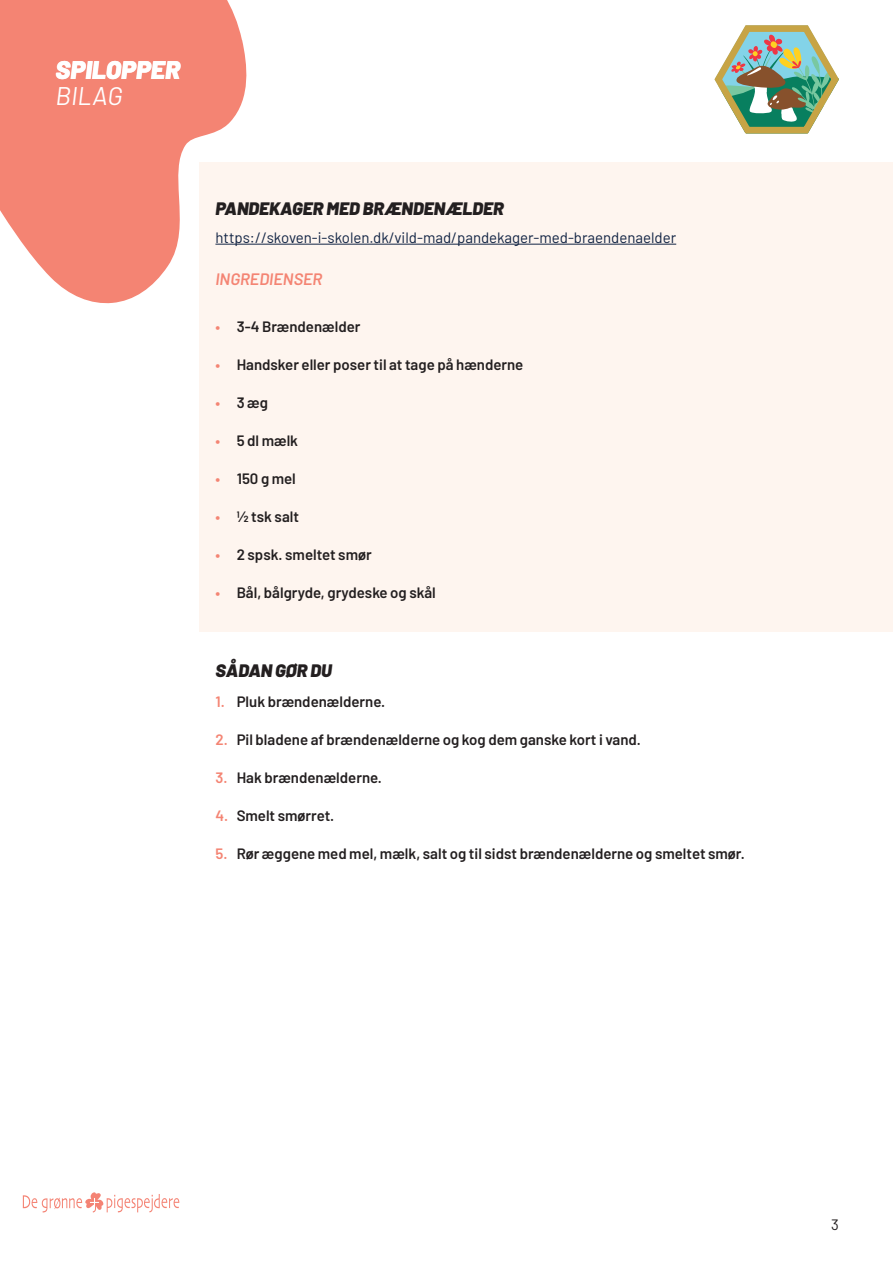
<style>
.page{position:relative;width:893px;height:1263px;background:#fff}
.page>*{position:absolute;margin:0;border:0;box-sizing:border-box;transform-origin:0 0}
.TEMA{font:italic 900 25.5px "Barlow";color:#fff}
.t1{font:italic 25.5px "Barlow";color:#fff}
.Mellemrubrik{font:italic 900 18px "Barlow";color:#231f20}
.Manchet{font:italic 600 16.5px "Barlow";color:#f48473}
.t2{font:600 15px "Barlow";color:#231f20}
.Brødtekst{font:15px "Barlow";color:#122444}
.t3{font:15px "Barlow";color:#231f20}
.s1{color:#f48473}
</style>
<div class="page">
<div style="left:200px;top:162px;width:693px;height:469px;background:#fef5ef"></div>
<hr style="left:215px;top:244px;width:461px;height:1px;background:#122444">
<svg style="left:0;top:0;width:252px;height:401px;fill:#f48473"></svg>
<svg style="left:714px;top:25px;width:125px;height:109px"></svg>
<svg style="left:23px;top:1192px;width:156px;height:20px"></svg>
<p class="TEMA" style="left:56px;top:51px;width:126px">SPILOPPER</p>
<h1 class="t1" style="left:56px;top:77px;width:68px">BILAG</h1>
<p class="Mellemrubrik" style="left:215px;top:195px;width:290px">PANDEKAGER MED BRÆNDENÆLDER</p>
<p class="Brødtekst" style="left:215px;top:227px;width:462px">https://skoven-i-skolen.dk/vild-mad/pandekager-med-braendenaelder</p>
<p class="Manchet" style="left:215px;top:267px;width:108px">INGREDIENSER</p>
<p class="t2" style="left:215px;top:315px;width:147px"><span class="s1">•</span> 3-4 Brændenælder</p>
<p class="t2" style="left:215px;top:353px;width:309px"><span class="s1">•</span> Handsker eller poser til at tage på hænderne</p>
<p class="t2" style="left:215px;top:391px;width:54px"><span class="s1">•</span> 3 æg</p>
<p class="t2" style="left:215px;top:429px;width:84px"><span class="s1">•</span> 5 dl mælk</p>
<p class="t2" style="left:215px;top:467px;width:82px"><span class="s1">•</span> 150 g mel</p>
<p class="t2" style="left:215px;top:505px;width:85px"><span class="s1">•</span> ½ tsk salt</p>
<p class="t2" style="left:215px;top:543px;width:158px"><span class="s1">•</span> 2 spsk. smeltet smør</p>
<p class="t2" style="left:215px;top:581px;width:222px"><span class="s1">•</span> Bål, bålgryde, grydeske og skål</p>
<p class="Mellemrubrik" style="left:215px;top:657px;width:118px">SÅDAN GØR DU</p>
<p class="t2" style="left:215px;top:690px;width:171px"><span class="s1">1.</span> Pluk brændenælderne.</p>
<p class="t2" style="left:215px;top:728px;width:427px"><span class="s1">2.</span> Pil bladene af brændenælderne og kog dem ganske kort i vand.</p>
<p class="t2" style="left:215px;top:766px;width:168px"><span class="s1">3.</span> Hak brændenælderne.</p>
<p class="t2" style="left:215px;top:804px;width:120px"><span class="s1">4.</span> Smelt smørret.</p>
<p class="t2" style="left:215px;top:842px;width:531px"><span class="s1">5.</span> Rør æggene med mel, mælk, salt og til sidst brændenælderne og smeltet smør.</p>
<p class="t3" style="left:831px;top:1214px;width:9px">3</p>
</div>
